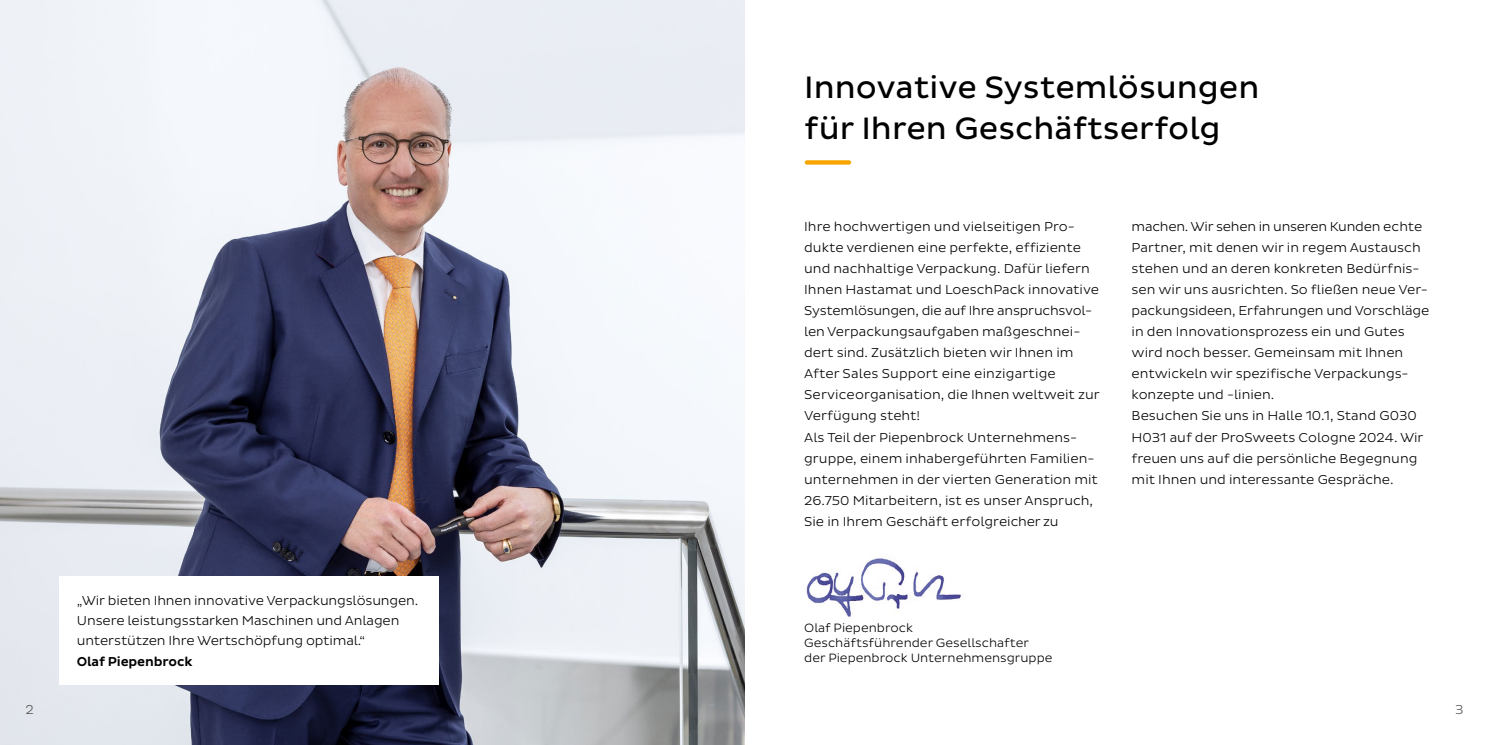
<style>
.page{position:relative;width:1489px;height:745px;background:#fff}
.page>*{position:absolute;margin:0;border:0;box-sizing:border-box;transform-origin:0 0}
.t1{font:31.5px/40.2px "Pluto Sans";color:#000}
.t2{font:300 13.12px/21px "Pluto Sans";color:#000}
.t3{font:500 13.12px "Pluto Sans";letter-spacing:-.01em;color:#000}
.t4{font:300 13.12px "Pluto Sans";color:#575756}
.t5{font:300 12.25px/14.7px "Pluto Sans";color:#000}
</style>
<div class="page">
<img style="left:0;top:0;width:744px;height:744px">
<img style="left:806px;top:558px;width:155px;height:59px">
<div style="left:60px;top:576px;width:379px;height:109px;background:#fff"></div>
<svg style="left:806px;top:160px;width:43px;height:4px"></svg>
<h1 class="t1" style="left:804px;top:67px;width:457px">Innovative Systemlösungen für Ihren Geschäftserfolg</h1>
<p class="t2" style="left:77px;top:590px;width:343px;line-height:20.1px">„Wir bieten Ihnen innovative Verpackungslösungen.<br>Unsere leistungsstarken Maschinen und Anlagen unterstützen Ihre Wertschöpfung optimal.“</p>
<p class="t3" style="left:77px;top:652px;width:117px">Olaf Piepenbrock</p>
<p class="t2" style="left:804px;top:216px;width:297px">Ihre hochwertigen und vielseitigen Pro&shy;dukte verdienen eine perfekte, effiziente und nachhaltige Verpackung. Dafür liefern Ihnen Hastamat und LoeschPack innovative Systemlösungen, die auf Ihre anspruchsvol&shy;len Verpackungsaufgaben maßgeschnei&shy;dert sind. Zusätzlich bieten wir Ihnen im After Sales Support eine einzigartige Serviceorganisation, die Ihnen weltweit zur Verfügung steht!<br>Als Teil der Piepenbrock Unternehmens&shy;gruppe, einem inhabergeführten Familien&shy;unternehmen in der vierten Generation mit 26.750 Mitarbeitern, ist es unser Anspruch, Sie in Ihrem Geschäft erfolgreicher zu</p>
<p class="t2" style="left:1131px;top:216px;width:299px">machen. Wir sehen in unseren Kunden echte Partner, mit denen wir in regem Austausch stehen und an deren konkreten Bedürfnis&shy;sen wir uns ausrichten. So fließen neue Ver&shy;packungsideen, Erfahrungen und Vorschläge in den Innovationsprozess ein und Gutes wird noch besser. Gemeinsam mit Ihnen entwickeln wir spezifische Verpackungs&shy;konzepte und -linien.<br>Besuchen Sie uns in Halle 10.1, Stand G030<br>H031 auf der ProSweets Cologne 2024. Wir freuen uns auf die persönliche Begegnung mit Ihnen und interessante Gespräche.</p>
<p class="t5" style="left:804px;top:620px;width:250px">Olaf Piepenbrock<br>Geschäftsführender Gesellschafter der Piepenbrock Unternehmensgruppe</p>
<p class="t4" style="left:26px;top:701px;width:10px">2</p>
<p class="t4" style="left:1454px;top:701px;width:10px">3</p>
</div>
